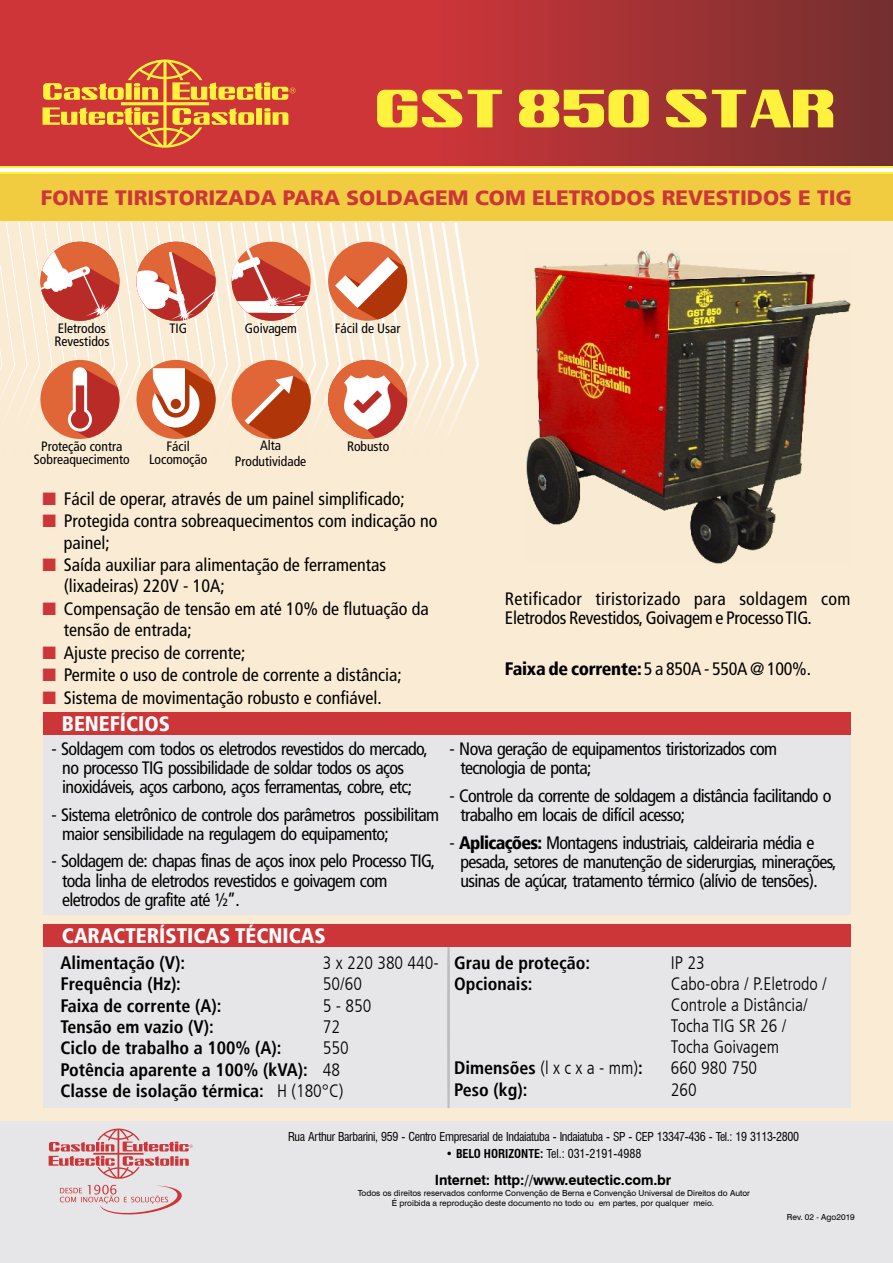
<style>
.page{position:relative;width:893px;height:1263px;background:#faebd4}
.page>*{position:absolute;margin:0;border:0;box-sizing:border-box;transform-origin:0 0}
.t1{font:52.2px "Castolin";color:#fff23d}
.t2{font:900 condensed 21px "Frutiger LT";color:#fff}
.t3{font:900 20.7px "Frutiger LT";color:#cc3638}
.t4{font:condensed 18px/19px "Frutiger LT";letter-spacing:-.035em;color:#000}
.t5{font:condensed 18px/22.6px "Frutiger LT";color:#000}
.t6{font:700 condensed 18px "Frutiger LT";color:#000}
.t7{font:300 condensed 18px/21px "Frutiger LT";color:#000}
.t8{font:condensed 18px/19px "Frutiger LT";letter-spacing:.02em;color:#000}
.t9{font:condensed 18px "Frutiger LT";letter-spacing:-.015em;color:#000}
.t10{font:700 14.25px "Swiss 721 BT";letter-spacing:-.01em;color:#000}
.t11{font:condensed 13.5px/13.6px "Frutiger LT";color:#000;text-align:center}
.t12{font:condensed 12px "Swiss 721 BT";letter-spacing:-.03em;color:#000}
.t13{font:condensed 12px "Swiss 721 BT";color:#000}
.t14{font:8.4px/10.1px "Swiss 721 BT";color:#000;text-align:center}
.s1{font-family:"Dixieland";font-stretch:normal;color:#cc3638}
.s2{font-weight:900}
.s3{font-weight:300}
.s4{font-weight:700}
</style>
<div class="page">
<img style="left:467px;top:289px;width:12px;height:105px">
<img style="left:454px;top:222px;width:13px;height:201px">
<img style="left:442px;top:222px;width:12px;height:207px">
<img style="left:429px;top:222px;width:13px;height:199px">
<img style="left:417px;top:222px;width:12px;height:199px">
<img style="left:404px;top:222px;width:13px;height:199px">
<img style="left:391px;top:222px;width:12px;height:138px">
<img style="left:379px;top:222px;width:12px;height:138px">
<img style="left:366px;top:222px;width:13px;height:138px">
<img style="left:354px;top:222px;width:12px;height:138px">
<img style="left:341px;top:222px;width:13px;height:138px">
<img style="left:329px;top:222px;width:12px;height:138px">
<img style="left:316px;top:222px;width:13px;height:199px">
<img style="left:304px;top:222px;width:12px;height:184px">
<img style="left:292px;top:222px;width:11px;height:152px">
<img style="left:279px;top:222px;width:12px;height:143px">
<img style="left:267px;top:222px;width:12px;height:139px">
<img style="left:254px;top:222px;width:11px;height:142px">
<img style="left:241px;top:222px;width:12px;height:207px">
<img style="left:228px;top:222px;width:13px;height:203px">
<img style="left:216px;top:222px;width:12px;height:199px">
<img style="left:205px;top:222px;width:10px;height:146px">
<img style="left:192px;top:222px;width:11px;height:146px">
<img style="left:167px;top:222px;width:24px;height:141px">
<img style="left:141px;top:222px;width:25px;height:209px">
<img style="left:6px;top:222px;width:135px;height:198px">
<img style="left:0;top:223px;width:116px;height:214px">
<svg style="left:0;top:0;width:893px;height:167px;background:#b23436"></svg>
<div style="left:0;top:172px;width:893px;height:49px;background:#f2cc40"></div>
<svg style="left:0;top:167px;width:893px;height:7px;background:#fff56d"></svg>
<svg style="left:43px;top:60px;width:252px;height:88px;background:#da6739"></svg>
<svg style="left:328px;top:360px;width:79px;height:79px"></svg>
<hr style="left:0;top:169px;width:893px;height:3px;background:#fff">
<div style="left:328px;top:242px;width:79px;height:79px;background:#e06638;border-radius:40px"></div>
<svg style="left:335px;top:257px;width:72px;height:64px"></svg>
<div style="left:232px;top:360px;width:79px;height:79px;background:#e06638;border-radius:50%"></div>
<svg style="left:245px;top:376px;width:66px;height:63px"></svg>
<div style="left:43px;top:720px;width:807px;height:195px;background:#e6e6e8"></div>
<div style="left:43px;top:713px;width:807px;height:22px;background:#cc3638"></div>
<div style="left:43px;top:947px;width:807px;height:161px;background:#e6e6e8"></div>
<svg style="left:447px;top:947px;width:3px;height:161px"></svg>
<div style="left:43px;top:924px;width:807px;height:23px;background:#cc3638"></div>
<div style="left:0;top:1121px;width:893px;height:142px;background:#e6e6e8"></div>
<svg style="left:49px;top:1128px;width:144px;height:51px"></svg>
<svg style="left:60px;top:1185px;width:122px;height:30px"></svg>
<img style="left:526px;top:251px;width:324px;height:313px">
<svg style="left:40px;top:242px;width:79px;height:79px"></svg>
<svg style="left:137px;top:242px;width:79px;height:79px"></svg>
<svg style="left:232px;top:242px;width:79px;height:79px"></svg>
<div style="left:40px;top:360px;width:79px;height:79px;background:#e06638;border-radius:40px"></div>
<svg style="left:68px;top:367px;width:51px;height:72px"></svg>
<div style="left:137px;top:360px;width:79px;height:79px;background:#e06638;border-radius:50%"></div>
<svg style="left:152px;top:368px;width:64px;height:71px"></svg>
<h1 class="t1" style="left:377px;top:89px;width:462px">GST 850 STAR</h1>
<p class="t3" style="left:41px;top:189px;width:812px">FONTE TIRISTORIZADA PARA SOLDAGEM COM ELETRODOS REVESTIDOS E TIG</p>
<p class="t11" style="left:54px;top:322px;width:56px;text-align:left">Eletrodos<br>Revestidos</p>
<p class="t11" style="left:170px;top:322px;width:19px">TIG</p>
<p class="t11" style="left:245px;top:322px;width:54px">Goivagem</p>
<p class="t11" style="left:335px;top:322px;width:67px">Fácil de Usar</p>
<p class="t11" style="left:34px;top:440px;width:97px">Proteção contra<br>Sobreaquecimento</p>
<p class="t11" style="left:149px;top:440px;width:60px">Fácil<br>Locomoção</p>
<p class="t11" style="left:235px;top:439px;width:73px;line-height:16px">Alta<br>Produtividade</p>
<p class="t11" style="left:347px;top:441px;width:44px">Robusto</p>
<p class="t5" style="left:42px;top:489px;width:397px"><span class="s1">N</span> Fácil de operar, através de um painel simplificado;<br><span class="s1">N</span> Protegida contra sobreaquecimentos com indicação no</p>
<p class="t5" style="left:42px;top:555px;width:345px"><span class="s1">N</span> Saída auxiliar para alimentação de ferramentas</p>
<p class="t5" style="left:42px;top:599px;width:388px"><span class="s1">N</span> Compensação de tensão em até 10% de flutuação da</p>
<p class="t5" style="left:42px;top:643px;width:361px"><span class="s1">N</span> Ajuste preciso de corrente;<br><span class="s1">N</span> Permite o uso de controle de corrente a distância;<br><span class="s1">N</span> Sistema de movimentação robusto e confiável.</p>
<p class="t4" style="left:64px;top:534px;width:47px">painel;</p>
<p class="t5" style="left:64px;top:576px;width:162px">(lixadeiras) 220V - 10A;</p>
<p class="t5" style="left:64px;top:620px;width:129px">tensão de entrada;</p>
<p class="t2" style="left:62px;top:715px;width:110px">BENEFÍCIOS</p>
<p class="t8" style="left:505px;top:590px;width:347px">Retificador tiristorizado para soldagem com<br>Eletrodos Revestidos, Goivagem e Processo TIG.</p>
<p class="t9" style="left:505px;top:661px;width:308px"><span class="s2">Faixa de corrente:</span>5 a 850A - 550A @ 100%.</p>
<p class="t4" style="left:62px;top:741px;width:716px;text-indent:-11px">- Soldagem com todos os eletrodos revestidos do mercado, - Nova geração de equipamentos tiristorizados com no processo TIG possibilidade de soldar todos os aços</p>
<p class="t4" style="left:460px;top:760px;width:132px">tecnologia de ponta;</p>
<p class="t4" style="left:62px;top:779px;width:351px">inoxidáveis, aços carbono, aços ferramentas, cobre, etc;</p>
<p class="t4" style="left:450px;top:787px;width:383px">- Controle da corrente de soldagem a distância facilitando o</p>
<p class="t4" style="left:62px;top:806px;width:624px;text-indent:-11px">- Sistema eletrônico de controle dos parâmetros possibilitam trabalho em locais de difícil acesso; maior sensibilidade na regulagem do equipamento;</p>
<p class="t4" style="left:450px;top:834px;width:366px">- <span class="s2">Aplicações:</span> Montagens industriais, caldeiraria média e</p>
<p class="t4" style="left:51px;top:853px;width:385px">- Soldagem de: chapas finas de aços inox pelo Processo TIG,</p>
<p class="t4" style="left:460px;top:854px;width:378px">pesada, setores de manutenção de siderurgias, minerações,</p>
<p class="t4" style="left:62px;top:872px;width:327px">toda linha de eletrodos revestidos e goivagem com</p>
<p class="t4" style="left:460px;top:873px;width:359px">usinas de açúcar, tratamento térmico (alívio de tensões).</p>
<p class="t4" style="left:62px;top:891px;width:179px">eletrodos de grafite até ½”.</p>
<p class="t2" style="left:62px;top:927px;width:265px">CARACTERÍSTICAS TÉCNICAS</p>
<p class="t6" style="left:60px;top:955px;width:126px">Alimentação (V):</p>
<p class="t6" style="left:323px;top:955px;width:269px"><span class="s3">3 x 220 380 440-</span> Grau de proteção:</p>
<p class="t7" style="left:671px;top:953px;width:35px">IP 23</p>
<p class="t6" style="left:60px;top:977px;width:122px">Frequência (Hz):</p>
<p class="t7" style="left:323px;top:975px;width:41px">50/60</p>
<p class="t6" style="left:454px;top:977px;width:80px">Opcionais:</p>
<p class="t7" style="left:671px;top:975px;width:158px">Cabo-obra / P.Eletrodo /</p>
<p class="t6" style="left:60px;top:998px;width:162px">Faixa de corrente (A):</p>
<p class="t7" style="left:323px;top:996px;width:50px">5 - 850</p>
<p class="t7" style="left:671px;top:996px;width:139px">Controle a Distância/</p>
<p class="t6" style="left:60px;top:1019px;width:155px">Tensão em vazio (V):</p>
<p class="t7" style="left:323px;top:1018px;width:19px">72</p>
<p class="t7" style="left:671px;top:1017px;width:117px">Tocha TIG SR 26 /<br>Tocha Goivagem</p>
<p class="t6" style="left:60px;top:1062px;width:281px">Potência aparente a 100% (kVA): <span class="s3">48</span></p>
<p class="t6" style="left:454px;top:1061px;width:190px">Dimensões <span class="s3">(l x c x a - mm)</span>:</p>
<p class="t7" style="left:671px;top:1059px;width:88px">660 980 750</p>
<p class="t6" style="left:60px;top:1084px;width:285px">Classe de isolação térmica: <span class="s3">H (180°C)</span></p>
<p class="t6" style="left:454px;top:1082px;width:75px">Peso (kg):</p>
<p class="t7" style="left:671px;top:1080px;width:27px">260</p>
<p class="t6" style="left:60px;top:1041px;width:223px">Ciclo de trabalho a 100% (A):</p>
<p class="t7" style="left:323px;top:1039px;width:27px">550</p>
<p class="t12" style="left:288px;top:1132px;width:512px">Rua Arthur Barbarini, 959 - Centro Empresarial de Indaiatuba - Indaiatuba - SP - CEP 13347-436 - Tel.: 19 3113-2800</p>
<p class="t13" style="left:446px;top:1149px;width:197px">• <span class="s4">BELO HORIZONTE:</span> Tel.: 031-2191-4988</p>
<p class="t10" style="left:435px;top:1174px;width:238px">Internet: http://www.eutectic.com.br</p>
<p class="t14" style="left:358px;top:1189px;width:394px">Todos os direitos reservados conforme Convenção de Berna e Convenção Universal de Direitos do Autor.<br>É proibida a reprodução deste documento no todo ou em partes, por qualquer meio.</p>
<p class="t14" style="left:787px;top:1213px;width:69px">Rev. 02 - Ago2019</p>
</div>
